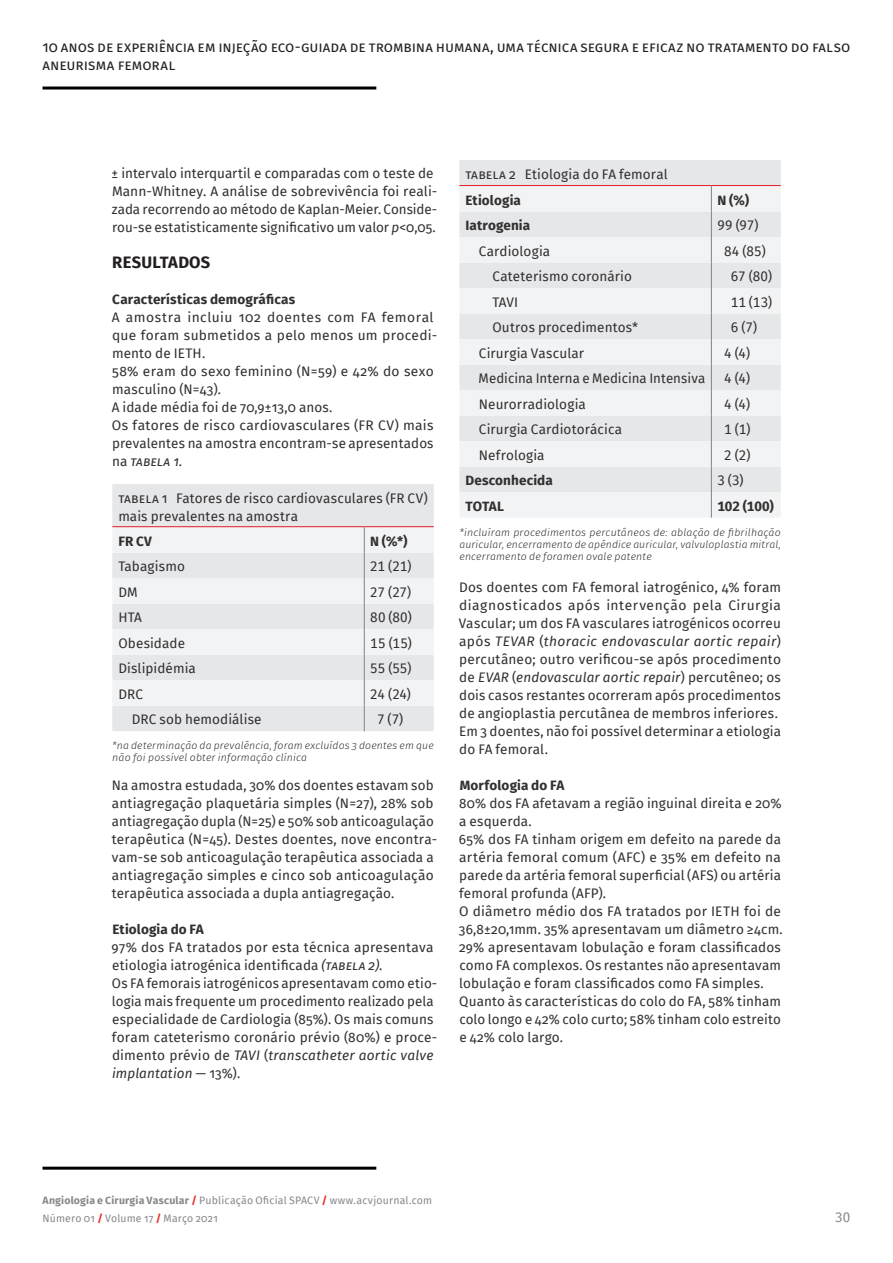
<style>
.page{position:relative;width:893px;height:1263px;background:#fff}
.page>*{position:absolute;margin:0;border:0;box-sizing:border-box;transform-origin:0 0}
._05__subtítulos{font:700 16.5px "Fira Sans";letter-spacing:.015em;color:#231f20}
._02_2_título_cabeçal{font:15px/18px "Fira Sans";color:#231f20}
._06__miolo{font:13.5px/18px "Fira Sans";letter-spacing:.01em;color:#312f30}
._08__tabelas{font:13.5px/18px "Fira Sans";letter-spacing:.01em;color:#312f30}
._08__tabelas-2{font:700 13.5px "Fira Sans";letter-spacing:.01em;color:#312f30}
._06__miolo-2{font:700 13.5px "Fira Sans";letter-spacing:.01em;color:#312f30}
.t1{font:13.5px "Fira Sans";color:#86888b}
._08__tabelas-3{font:italic 300 10.5px/12px "Fira Sans";letter-spacing:.015em;color:#312f30}
.t2{font:10.5px/18px "Fira Sans";letter-spacing:.02em;color:#86888b}
.s1{font-style:italic}
.s2{font-weight:700}
.s3{font-weight:700;color:#e62b27}
</style>
<div class="page">
<hr style="left:43px;top:87px;width:333px;height:3px;background:#000">
<hr style="left:43px;top:1167px;width:333px;height:3px;background:#000">
<div style="left:112px;top:484px;width:322px;height:247px;background:#e6e7e9"></div>
<svg style="left:112px;top:527px;width:322px;height:179px;fill:#f2f3f4"></svg>
<hr style="left:112px;top:526px;width:252px;height:1px;background:#e51a23">
<hr style="left:364px;top:526px;width:70px;height:1px;background:#e51a23">
<svg style="left:364px;top:527px;width:1px;height:204px"></svg>
<div style="left:459px;top:160px;width:322px;height:25px;background:#e6e7e9"></div>
<svg style="left:459px;top:186px;width:322px;height:332px;fill:#f2f3f4"></svg>
<hr style="left:459px;top:185px;width:252px;height:1px;background:#e51a23">
<hr style="left:711px;top:185px;width:70px;height:1px;background:#e51a23">
<svg style="left:711px;top:186px;width:1px;height:332px"></svg>
<p class="_02_2_título_cabeçal" style="left:43px;top:37px;width:809px">10 anos de experiência em injeção eco-guiada de trombina humana, uma técnica segura e eficaz no tratamento do falso aneurisma femoral</p>
<p class="_06__miolo" style="left:111px;top:164px;width:328px">± intervalo interquartil e comparadas com o teste de Mann-Whitney. A análise de sobrevivência foi reali&shy;zada recorrendo ao método de Kaplan-Meier. Conside&shy;rou-se estatisticamente significativo um valor <span class="s1">p</span>&lt;0,05.</p>
<p class="_05__subtítulos" style="left:112px;top:248px;width:99px">RESULTADOS</p>
<p class="_06__miolo-2" style="left:112px;top:288px;width:185px">Características demográficas</p>
<p class="_06__miolo" style="left:112px;top:308px;width:327px">A amostra incluiu 102 doentes com FA femoral que foram submetidos a pelo menos um procedi&shy;mento de IETH.</p>
<p class="_06__miolo" style="left:112px;top:362px;width:323px">58% eram do sexo feminino (N=59) e 42% do sexo masculino (N=43).</p>
<p class="_06__miolo" style="left:112px;top:398px;width:222px">A idade média foi de 70,9±13,0 anos.</p>
<p class="_06__miolo" style="left:112px;top:416px;width:323px;text-align:justify">Os fatores de risco cardiovasculares (FR CV) mais prevalentes na amostra encontram-se apresentados na <span class="s1">Tabela 1</span>.</p>
<p class="_08__tabelas" style="left:118px;top:489px;width:311px">Tabela 1 Fatores de risco cardiovasculares (FR CV) mais prevalentes na amostra</p>
<p class="_08__tabelas-2" style="left:118px;top:530px;width:35px">FR CV</p>
<p class="_08__tabelas-2" style="left:370px;top:530px;width:39px">N (%*)</p>
<p class="_08__tabelas" style="left:118px;top:557px;width:68px">Tabagismo</p>
<p class="_08__tabelas" style="left:370px;top:557px;width:43px">21 (21)</p>
<p class="_08__tabelas" style="left:118px;top:583px;width:21px">DM</p>
<p class="_08__tabelas" style="left:370px;top:583px;width:42px">27 (27)</p>
<p class="_08__tabelas" style="left:118px;top:608px;width:25px">HTA</p>
<p class="_08__tabelas" style="left:370px;top:608px;width:43px">80 (80)</p>
<p class="_08__tabelas" style="left:118px;top:634px;width:68px">Obesidade</p>
<p class="_08__tabelas" style="left:370px;top:634px;width:43px">15 (15)</p>
<p class="_08__tabelas" style="left:118px;top:659px;width:79px">Dislipidémia</p>
<p class="_08__tabelas" style="left:370px;top:659px;width:43px">55 (55)</p>
<p class="_08__tabelas" style="left:118px;top:685px;width:26px">DRC</p>
<p class="_08__tabelas" style="left:370px;top:685px;width:42px">24 (24)</p>
<p class="_08__tabelas" style="left:132px;top:710px;width:131px">DRC sob hemodiálise</p>
<p class="_08__tabelas" style="left:377px;top:710px;width:28px">7 (7)</p>
<p class="_08__tabelas-3" style="left:112px;top:739px;width:323px">*na determinação da prevalência, foram excluídos 3 doentes em que não foi possível obter informação clínica</p>
<p class="_06__miolo" style="left:112px;top:776px;width:327px">Na amostra estudada, 30% dos doentes estavam sob antiagregação plaquetária simples (N=27), 28% sob antiagregação dupla (N=25) e 50% sob anticoagulação terapêutica (N=45). Destes doentes, nove encontra&shy;vam-se sob anticoagulação terapêutica associada a antiagregação simples e cinco sob anticoagulação terapêutica associada a dupla antiagregação.</p>
<p class="_06__miolo-2" style="left:112px;top:918px;width:93px">Etiologia do FA</p>
<p class="_06__miolo" style="left:112px;top:938px;width:324px">97% dos FA tratados por esta técnica apresentava etiologia iatrogénica identificada <span class="s1">(Tabela 2)</span>.</p>
<p class="_06__miolo" style="left:112px;top:974px;width:327px">Os FA femorais iatrogénicos apresentavam como etio&shy;logia mais frequente um procedimento realizado pela especialidade de Cardiologia (85%). Os mais comuns foram cateterismo coronário prévio (80%) e proce&shy;dimento prévio de <span class="s1">TAVI</span> (<span class="s1">transcatheter aortic valve implantation</span> — 13%).</p>
<p class="_08__tabelas" style="left:465px;top:165px;width:204px">Tabela 2 Etiologia do FA femoral</p>
<p class="_08__tabelas-2" style="left:465px;top:188px;width:57px">Etiologia</p>
<p class="_08__tabelas-2" style="left:717px;top:188px;width:33px">N (%)</p>
<p class="_08__tabelas-2" style="left:465px;top:214px;width:66px">Iatrogenia</p>
<p class="_08__tabelas" style="left:717px;top:216px;width:43px">99 (97)</p>
<p class="_08__tabelas" style="left:479px;top:241px;width:73px">Cardiologia</p>
<p class="_08__tabelas" style="left:724px;top:241px;width:43px">84 (85)</p>
<p class="_08__tabelas" style="left:492px;top:267px;width:141px">Cateterismo coronário</p>
<p class="_08__tabelas" style="left:731px;top:267px;width:43px">67 (80)</p>
<p class="_08__tabelas" style="left:492px;top:293px;width:27px">TAVI</p>
<p class="_08__tabelas" style="left:731px;top:293px;width:43px">11 (13)</p>
<p class="_08__tabelas" style="left:492px;top:318px;width:147px">Outros procedimentos*</p>
<p class="_08__tabelas" style="left:731px;top:318px;width:28px">6 (7)</p>
<p class="_08__tabelas" style="left:479px;top:344px;width:107px">Cirurgia Vascular</p>
<p class="_08__tabelas" style="left:724px;top:344px;width:27px">4 (4)</p>
<p class="_08__tabelas" style="left:479px;top:369px;width:228px">Medicina Interna e Medicina Intensiva</p>
<p class="_08__tabelas" style="left:724px;top:369px;width:27px">4 (4)</p>
<p class="_08__tabelas" style="left:479px;top:395px;width:108px">Neurorradiologia</p>
<p class="_08__tabelas" style="left:724px;top:395px;width:27px">4 (4)</p>
<p class="_08__tabelas" style="left:479px;top:420px;width:145px">Cirurgia Cardiotorácica</p>
<p class="_08__tabelas" style="left:724px;top:420px;width:28px">1 (1)</p>
<p class="_08__tabelas" style="left:479px;top:446px;width:67px">Nefrologia</p>
<p class="_08__tabelas" style="left:724px;top:446px;width:28px">2 (2)</p>
<p class="_08__tabelas-2" style="left:465px;top:469px;width:89px">Desconhecida</p>
<p class="_08__tabelas" style="left:717px;top:471px;width:28px">3 (3)</p>
<p class="_08__tabelas-2" style="left:465px;top:495px;width:40px">TOTAL</p>
<p class="_08__tabelas-2" style="left:717px;top:495px;width:58px">102 (100)</p>
<p class="_08__tabelas-3" style="left:459px;top:526px;width:323px;text-align:justify">*incluíram procedimentos percutâneos de: ablação de fibrilhação auricular, encerramento de apêndice auricular, valvuloplastia mitral, encerramento de foramen ovale patente</p>
<p class="_06__miolo" style="left:459px;top:578px;width:324px;text-align:justify">Dos doentes com FA femoral iatrogénico, 4% foram diagnosticados após intervenção pela Cirurgia Vascular; um dos FA vasculares iatrogénicos ocorreu após <span class="s1">TEVAR</span> (<span class="s1">thoracic endovascular aortic repair</span>) percutâneo; outro verificou-se após procedimento de <span class="s1">EVAR</span> (<span class="s1">endovascular aortic repair</span>) percutêneo; os dois casos restantes ocorreram após procedimentos de angioplastia percutânea de membros inferiores.</p>
<p class="_06__miolo" style="left:459px;top:722px;width:323px">Em 3 doentes, não foi possível determinar a etiologia do FA femoral.</p>
<p class="_06__miolo-2" style="left:460px;top:774px;width:106px">Morfologia do FA</p>
<p class="_06__miolo" style="left:459px;top:794px;width:324px">80% dos FA afetavam a região inguinal direita e 20% a esquerda.</p>
<p class="_06__miolo" style="left:459px;top:830px;width:324px;text-align:justify">65% dos FA tinham origem em defeito na parede da artéria femoral comum (AFC) e 35% em defeito na parede da artéria femoral superficial (AFS) ou artéria femoral profunda (AFP).</p>
<p class="_06__miolo" style="left:459px;top:902px;width:325px">O diâmetro médio dos FA tratados por IETH foi de<br>36,8±20,1mm. 35% apresentavam um diâmetro ≥4cm.</p>
<p class="_06__miolo" style="left:459px;top:938px;width:323px;text-align:justify">29% apresentavam lobulação e foram classificados como FA complexos. Os restantes não apresentavam lobulação e foram classificados como FA simples.</p>
<p class="_06__miolo" style="left:459px;top:992px;width:323px;text-align:justify">Quanto às características do colo do FA, 58% tinham colo longo e 42% colo curto; 58% tinham colo estreito e 42% colo largo.</p>
<p class="t2" style="left:43px;top:1191px;width:391px"><span class="s2">Angiologia e Cirurgia Vascular</span> <span class="s3">/</span> Publicação Oficial SPACV <span class="s3">/</span> www.acvjournal.com<br>Número 01 <span class="s3">/</span> Volume 17 <span class="s3">/</span> Março 2021</p>
<p class="t1" style="left:835px;top:1207px;width:17px">30</p>
</div>
